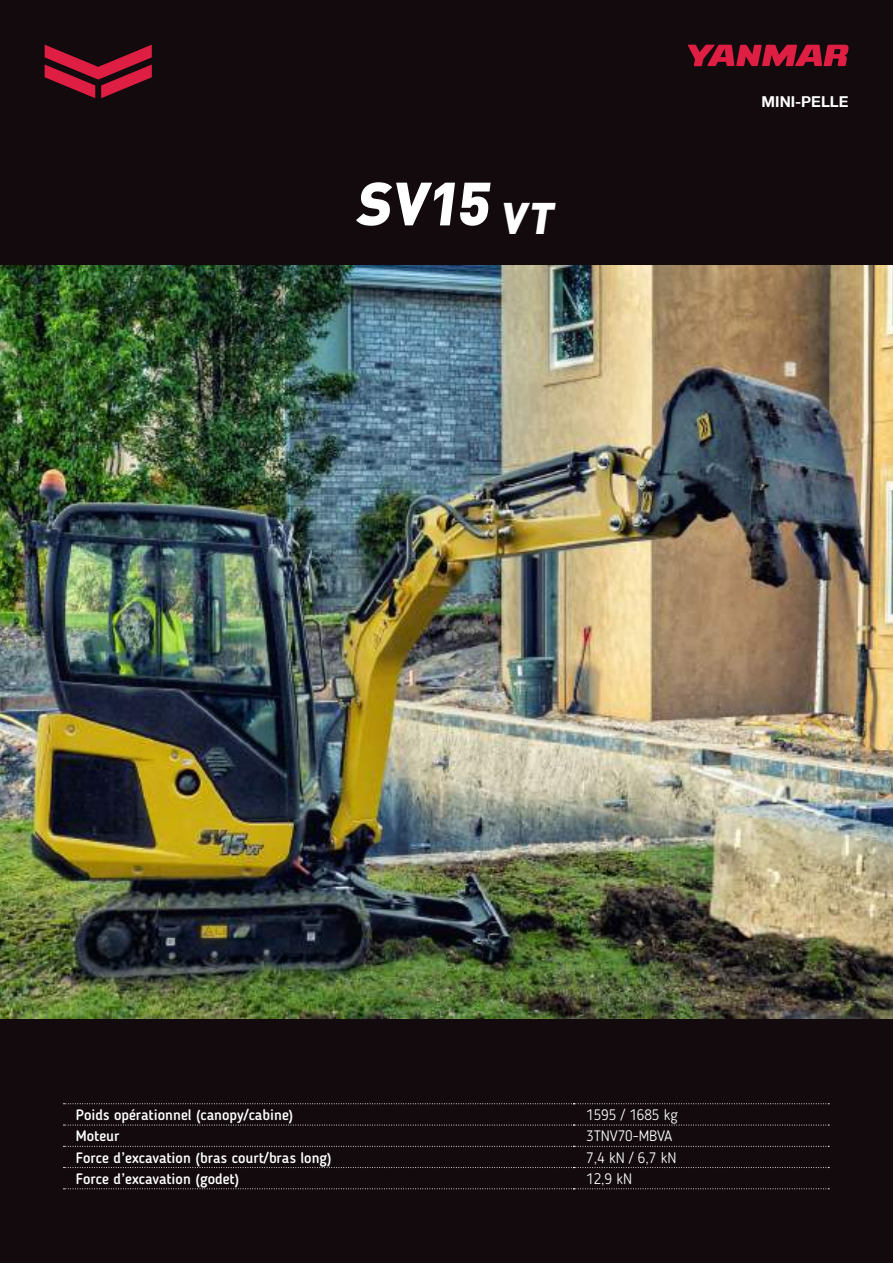
<style>
.page{position:relative;width:893px;height:1263px;background:#120a0d}
.page>*{position:absolute;margin:0;border:0;box-sizing:border-box;transform-origin:0 0}
.t1{font:900 60px "DINOT";color:#fff}
.t2{font:500 15px "Blogger Sans";color:#fff}
.t3{font:300 15px "Blogger Sans";color:#fff}
.t4{font:700 15px "Helvetica Neue LT Com";color:#fff}
</style>
<div class="page">
<img style="left:0;top:266px;width:893px;height:752px">
<svg style="left:688px;top:45px;width:160px;height:21px"></svg>
<svg style="left:64px;top:1103px;width:765px;height:1px"></svg>
<svg style="left:64px;top:1125px;width:765px;height:1px"></svg>
<svg style="left:64px;top:1146px;width:765px;height:1px"></svg>
<svg style="left:64px;top:1167px;width:765px;height:1px"></svg>
<svg style="left:64px;top:1188px;width:765px;height:1px"></svg>
<svg style="left:45px;top:45px;width:107px;height:53px"></svg>
<h1 class="t1" style="left:355px;top:163px;width:207px">SV15 <sub>VT</sub></h1>
<p class="t4" style="left:762px;top:92px;width:88px">MINI-PELLE</p>
<p class="t2" style="left:76px;top:1106px;width:219px">Poids opérationnel (canopy/cabine)</p>
<p class="t3" style="left:586px;top:1106px;width:93px">1595 / 1685 kg</p>
<p class="t2" style="left:76px;top:1127px;width:45px">Moteur</p>
<p class="t3" style="left:586px;top:1127px;width:88px">3TNV70-MBVA</p>
<p class="t2" style="left:76px;top:1148px;width:257px">Force d’excavation (bras court/bras long)</p>
<p class="t3" style="left:586px;top:1148px;width:92px">7,4 kN / 6,7 kN</p>
<p class="t2" style="left:76px;top:1170px;width:165px">Force d’excavation (godet)</p>
<p class="t3" style="left:586px;top:1170px;width:48px">12,9 kN</p>
</div>
